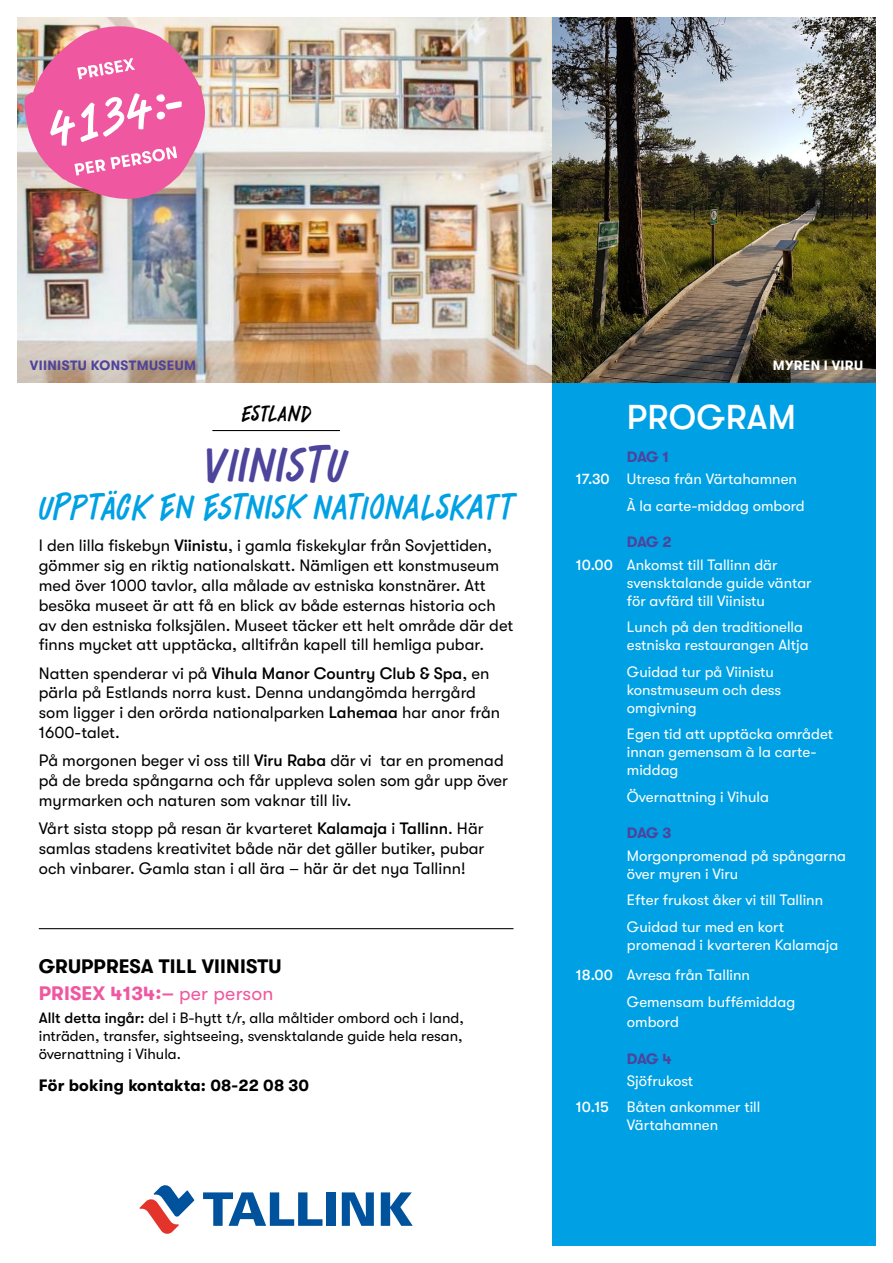
<style>
.page{position:relative;width:893px;height:1263px;background:#fff}
.page>*{position:absolute;margin:0;border:0;box-sizing:border-box;transform-origin:0 0}
.t1{font:700 48px "Tallink Script";color:#fff}
.t2{font:700 45px "Tallink Script";letter-spacing:-.045em;color:#4d449c}
.t3{font:500 34.5px "GT Walsheim Pro";letter-spacing:.01em;color:#fff}
.t4{font:700 31.5px "Tallink Script";letter-spacing:-.04em;color:#00a1e4}
.t5{font:700 19.5px/27.6px "GT Walsheim Pro";letter-spacing:.01em;color:#000}
.t6{font:700 19.5px "Tallink Script";letter-spacing:-.04em;color:#000}
.t7{font:16.5px/19.8px "GT Walsheim Pro";color:#000}
.t8{font:700 16.5px "GT Walsheim Pro";letter-spacing:.01em;color:#000}
.t9{font:15px/18px "GT Walsheim Pro";color:#fff}
.t10{font:15px/18px "GT Walsheim Pro";color:#000;text-align:justify}
.t11{font:700 15px "GT Walsheim Pro";letter-spacing:-.04em;color:#4d449c}
.t12{font:700 13.5px "GT Walsheim Pro";letter-spacing:.03em;color:#4d449c}
.t13{font:700 13.5px "GT Walsheim Pro";letter-spacing:.03em;color:#fff}
.s1{font-weight:500}
.s2{color:#ef58a0}
.s3{font-weight:400;color:#ef58a0}
.s4{font-weight:700;color:#4d449c}
</style>
<div class="page">
<svg style="left:203px;top:1192px;width:119px;height:34px"></svg>
<div style="left:326px;top:1192px;width:10px;height:34px;background:#00529c"></div>
<svg style="left:342px;top:1192px;width:32px;height:34px"></svg>
<svg style="left:381px;top:1192px;width:32px;height:34px"></svg>
<svg style="left:140px;top:1185px;width:54px;height:49px"></svg>
<div style="left:553px;top:383px;width:340px;height:880px;background:#00a1e4"></div>
<img style="left:18px;top:18px;width:535px;height:365px">
<img style="left:553px;top:18px;width:322px;height:365px">
<div style="left:0;top:0;width:893px;height:1263px;border:17px solid #fff"></div>
<hr style="left:39px;top:928px;width:474px;height:1px;background:#000">
<hr style="left:212px;top:430px;width:128px;height:1px;background:#000">
<img style="left:23px;top:24px;width:192px;height:188px">
<h1 class="t1" style="left:43px;top:98px;width:107px;rotate:-12deg">4134</h1>
<p class="t12" style="left:30px;top:358px;width:168px">VIINISTU KONSTMUSEUM</p>
<p class="t13" style="left:773px;top:358px;width:92px">MYREN I VIRU</p>
<p class="t6" style="left:241px;top:400px;width:71px">ESTLAND</p>
<h2 class="t2" style="left:204px;top:435px;width:147px">VIINISTU</h2>
<h3 class="t4" style="left:38px;top:487px;width:478px">UPPTÄCK EN ESTNISK NATIONALSKATT</h3>
<p class="t7" style="left:39px;top:536px;width:476px">I den lilla fiskebyn <span class="s1">Viinistu</span>, i gamla fiskekylar från Sovjettiden, gömmer sig en riktig nationalskatt. Nämligen ett konstmuseum med över 1000 tavlor, alla målade av estniska konstnärer. Att besöka museet är att få en blick av både esternas historia och av den estniska folksjälen. Museet täcker ett helt område där det finns mycket att upptäcka, alltifrån kapell till hemliga pubar.</p>
<p class="t7" style="left:39px;top:663px;width:463px">Natten spenderar vi på <span class="s1">Vihula Manor Country Club &amp; Spa</span>, en pärla på Estlands norra kust. Denna undangömda herrgård som ligger i den orörda nationalparken <span class="s1">Lahemaa</span> har anor från 1600-talet.</p>
<p class="t7" style="left:39px;top:751px;width:471px">På morgonen beger vi oss till <span class="s1">Viru Raba</span> där vi tar en promenad på de breda spångarna och får uppleva solen som går upp över myrmarken och naturen som vaknar till liv.</p>
<p class="t7" style="left:39px;top:819px;width:447px;text-align:justify">Vårt sista stopp på resan är kvarteret <span class="s1">Kalamaja</span> i <span class="s1">Tallinn</span>. Här samlas stadens kreativitet både när det gäller butiker, pubar och vinbarer. Gamla stan i all ära – här är det nya Tallinn!</p>
<p class="t5" style="left:39px;top:952px;width:244px">GRUPPRESA TILL VIINISTU<br><span class="s2">PRISEX 4134:–</span> <span class="s3">per person</span></p>
<p class="t10" style="left:39px;top:1008px;width:427px"><span class="s1">Allt detta ingår:</span> del i B-hytt t/r, alla måltider ombord och i land, inträden, transfer, sightseeing, svensktalande guide hela resan, övernattning i Vihula.</p>
<p class="t8" style="left:39px;top:1076px;width:272px">För boking kontakta: 08-22 08 30</p>
<h3 class="t3" style="left:627px;top:398px;width:171px">PROGRAM</h3>
<p class="t9" style="left:576px;top:446px;width:223px;line-height:22.2px;text-indent:51px"><span class="s4">DAG 1<br></span><span class="s1">17.30</span> Utresa från Värtahamnen</p>
<p class="t9" style="left:627px;top:496px;width:179px">À la carte-middag ombord</p>
<p class="t9" style="left:576px;top:531px;width:203px;line-height:22.2px;text-indent:51px"><span class="s4">DAG 2<br></span><span class="s1">10.00</span> Ankomst till Tallinn där</p>
<p class="t9" style="left:627px;top:573px;width:186px">svensktalande guide väntar för avfärd till Viinistu</p>
<p class="t9" style="left:627px;top:618px;width:183px">Lunch på den traditionella estniska restaurangen Altja</p>
<p class="t9" style="left:627px;top:662px;width:156px">Guidad tur på Viinistu konstmuseum och dess omgivning</p>
<p class="t9" style="left:627px;top:725px;width:208px">Egen tid att upptäcka området innan gemensam à la carte&shy;middag</p>
<p class="t9" style="left:627px;top:787px;width:143px">Övernattning i Vihula</p>
<p class="t11" style="left:627px;top:825px;width:46px">DAG 3</p>
<p class="t9" style="left:627px;top:847px;width:221px">Morgonpromenad på spångarna över myren i Viru</p>
<p class="t9" style="left:627px;top:887px;width:198px;line-height:26.5px">Efter frukost åker vi till Tallinn<br>Guidad tur med en kort</p>
<p class="t9" style="left:576px;top:929px;width:264px;line-height:30.8px;text-indent:51px">promenad i kvarteren Kalamaja<br><span class="s1">18.00</span> Avresa från Tallinn</p>
<p class="t9" style="left:627px;top:992px;width:170px;line-height:19.8px">Gemensam buffémiddag ombord</p>
<p class="t11" style="left:627px;top:1050px;width:46px">DAG 4</p>
<p class="t9" style="left:576px;top:1067px;width:186px;line-height:26.5px;text-indent:51px">Sjöfrukost<br><span class="s1">10.15</span> Båten ankommer till</p>
<p class="t9" style="left:627px;top:1116px;width:93px">Värtahamnen</p>
</div>
